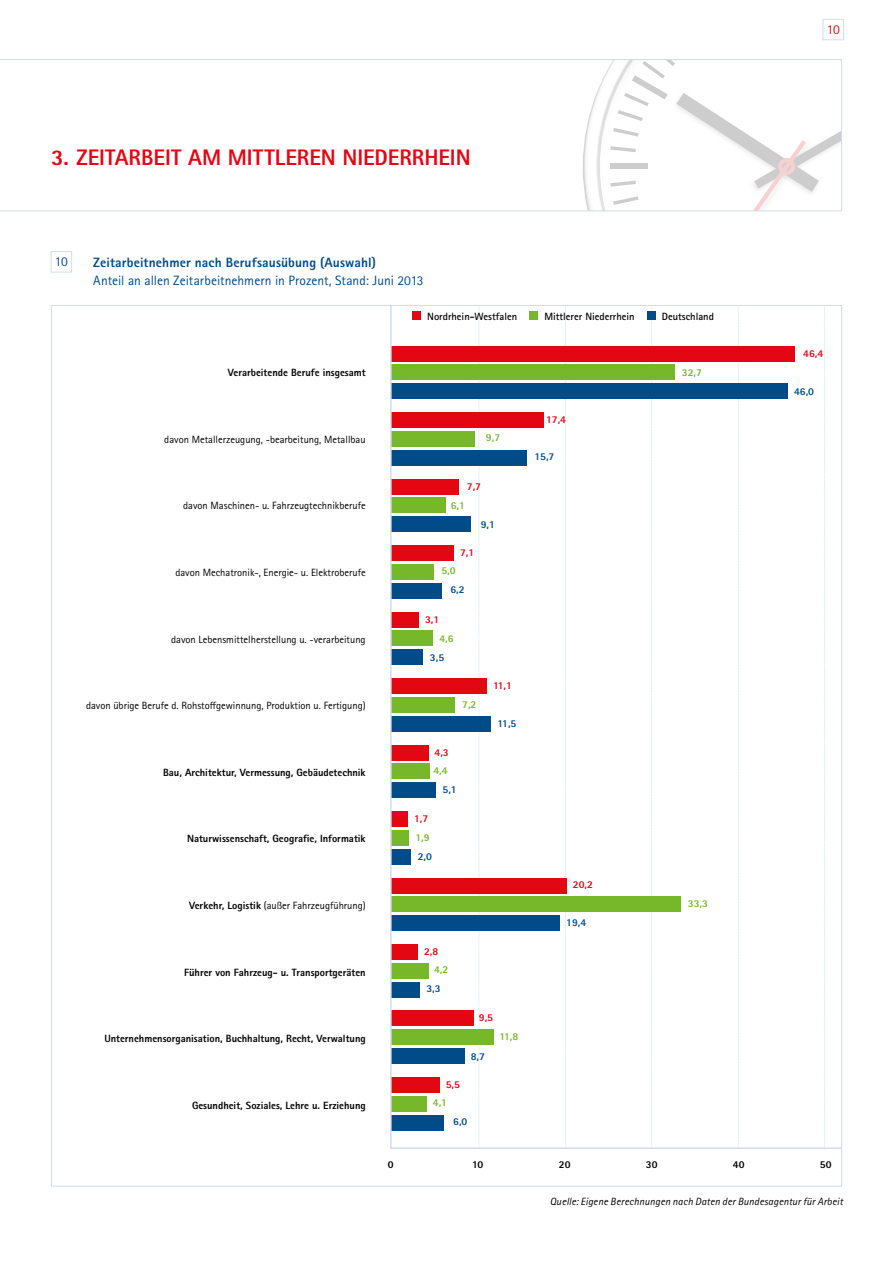
<style>
.page{position:relative;width:893px;height:1263px;background:#fff}
.page>*{position:absolute;margin:0;border:0;box-sizing:border-box;transform-origin:0 0}
.t1{font:800 22.5px "Rotis Sans Serif Pro";letter-spacing:-.005em;color:#e30613}
.t2{font:13.5px "Rotis Sans Serif Pro";color:#004b88}
.t3{font:800 13.5px "Rotis Sans Serif Pro";letter-spacing:.01em;color:#004b88}
.t4{font:13.5px "Rotis Sans Serif Pro";color:#e30613}
.t5{font:10.5px "Rotis Sans Serif Pro";color:#000}
.t6{font:800 10.5px "Rotis Sans Serif Pro";color:#000}
.t7{font:italic 10.5px "Rotis Sans Serif Pro";letter-spacing:.01em;color:#000}
.t8{font:700 10.5px "Rotis Sans Serif Pro";color:#000}
.t9{font:800 10.5px "Rotis Sans Serif Pro";color:#e30613}
.t10{font:800 10.5px "Rotis Sans Serif Pro";color:#004b88}
.t11{font:800 10.5px "Rotis Sans Serif Pro";color:#76b82a}
.s1{font-weight:800}
</style>
<div class="page">
<div style="left:823px;top:19px;width:21px;height:21px;border:1px solid #d2ddea"></div>
<div style="left:51px;top:251px;width:21px;height:21px;border:1px solid #d2ddea"></div>
<svg style="left:0;top:59px;width:842px;height:152px"></svg>
<svg style="left:389px;top:305px;width:453px;height:845px"></svg>
<h1 class="t1" style="left:51px;top:143px;width:421px">3. ZEITARBEIT AM MITTLEREN NIEDERRHEIN</h1>
<p class="t2" style="left:55px;top:254px;width:15px">10</p>
<p class="t3" style="left:93px;top:254px;width:284px">Zeitarbeitnehmer nach Berufsausübung (Auswahl)</p>
<p class="t2" style="left:93px;top:273px;width:332px">Anteil an allen Zeitarbeitnehmern in Prozent, Stand: Juni 2013</p>
<p class="t8" style="left:427px;top:309px;width:92px">Nordrhein-Westfalen</p>
<p class="t8" style="left:544px;top:309px;width:92px">Mittlerer Niederrhein</p>
<p class="t8" style="left:662px;top:309px;width:54px">Deutschland</p>
<p class="t6" style="left:228px;top:366px;width:139px">Verarbeitende Berufe insgesamt</p>
<p class="t11" style="left:682px;top:365px;width:22px">32,7</p>
<p class="t5" style="left:164px;top:433px;width:203px">davon Metallerzeugung, -bearbeitung, Metallbau</p>
<p class="t11" style="left:486px;top:431px;width:16px">9,7</p>
<p class="t9" style="left:546px;top:413px;width:22px">17,4</p>
<p class="t10" style="left:534px;top:449px;width:22px">15,7</p>
<p class="t9" style="left:467px;top:479px;width:16px">7,7</p>
<p class="t5" style="left:183px;top:500px;width:184px">davon Maschinen- u. Fahrzeugtechnikberufe</p>
<p class="t5" style="left:175px;top:566px;width:192px">davon Mechatronik-, Energie- u. Elektroberufe</p>
<p class="t11" style="left:451px;top:498px;width:16px">6,1</p>
<p class="t9" style="left:460px;top:546px;width:16px">7,1</p>
<p class="t10" style="left:450px;top:582px;width:16px">6,2</p>
<p class="t11" style="left:441px;top:564px;width:16px">5,0</p>
<p class="t10" style="left:481px;top:517px;width:16px">9,1</p>
<p class="t5" style="left:171px;top:633px;width:196px">davon Lebensmittelherstellung u. -verarbeitung</p>
<p class="t9" style="left:425px;top:612px;width:16px">3,1</p>
<p class="t10" style="left:430px;top:650px;width:16px">3,5</p>
<p class="t11" style="left:439px;top:631px;width:16px">4,6</p>
<p class="t9" style="left:493px;top:679px;width:20px">11,1</p>
<p class="t5" style="left:86px;top:699px;width:281px">davon übrige Berufe d. Rohstoffgewinnung, Produktion u. Fertigung)</p>
<p class="t11" style="left:462px;top:698px;width:16px">7,2</p>
<p class="t10" style="left:497px;top:717px;width:20px">11,5</p>
<p class="t6" style="left:163px;top:765px;width:204px">Bau, Architektur, Vermessung, Gebäudetechnik</p>
<p class="t9" style="left:435px;top:745px;width:16px">4,3</p>
<p class="t10" style="left:443px;top:783px;width:16px">5,1</p>
<p class="t11" style="left:433px;top:764px;width:16px">4,4</p>
<p class="t6" style="left:187px;top:832px;width:180px">Naturwissenschaft, Geografie, Informatik</p>
<p class="t9" style="left:414px;top:812px;width:16px">1,7</p>
<p class="t10" style="left:418px;top:849px;width:16px">2,0</p>
<p class="t11" style="left:415px;top:830px;width:16px">1,9</p>
<p class="t9" style="left:573px;top:878px;width:22px">20,2</p>
<p class="t5" style="left:189px;top:899px;width:178px"><span class="s1">Verkehr, Logistik</span> (außer Fahrzeugführung)</p>
<p class="t11" style="left:688px;top:896px;width:22px">33,3</p>
<p class="t10" style="left:566px;top:916px;width:22px">19,4</p>
<p class="t6" style="left:184px;top:965px;width:183px">Führer von Fahrzeug- u. Transportgeräten</p>
<p class="t9" style="left:424px;top:945px;width:16px">2,8</p>
<p class="t10" style="left:426px;top:982px;width:16px">3,3</p>
<p class="t11" style="left:434px;top:963px;width:16px">4,2</p>
<p class="t9" style="left:479px;top:1011px;width:16px">9,5</p>
<p class="t6" style="left:104px;top:1032px;width:263px">Unternehmensorganisation, Buchhaltung, Recht, Verwaltung</p>
<p class="t11" style="left:499px;top:1030px;width:20px">11,8</p>
<p class="t10" style="left:471px;top:1050px;width:16px">8,7</p>
<p class="t6" style="left:192px;top:1098px;width:175px">Gesundheit, Soziales, Lehre u. Erziehung</p>
<p class="t9" style="left:446px;top:1078px;width:16px">5,5</p>
<p class="t10" style="left:453px;top:1115px;width:16px">6,0</p>
<p class="t11" style="left:433px;top:1096px;width:16px">4,1</p>
<p class="t4" style="left:827px;top:22px;width:15px">10</p>
<p class="t9" style="left:803px;top:346px;width:22px">46,4</p>
<p class="t10" style="left:794px;top:384px;width:22px">46,0</p>
<p class="t6" style="left:388px;top:1158px;width:7px">0</p>
<p class="t6" style="left:472px;top:1158px;width:13px">10</p>
<p class="t6" style="left:559px;top:1158px;width:13px">20</p>
<p class="t6" style="left:646px;top:1158px;width:13px">30</p>
<p class="t6" style="left:733px;top:1158px;width:13px">40</p>
<p class="t6" style="left:820px;top:1158px;width:13px">50</p>
<p class="t7" style="left:550px;top:1195px;width:295px">Quelle: Eigene Berechnungen nach Daten der Bundesagentur für Arbeit</p>
</div>
